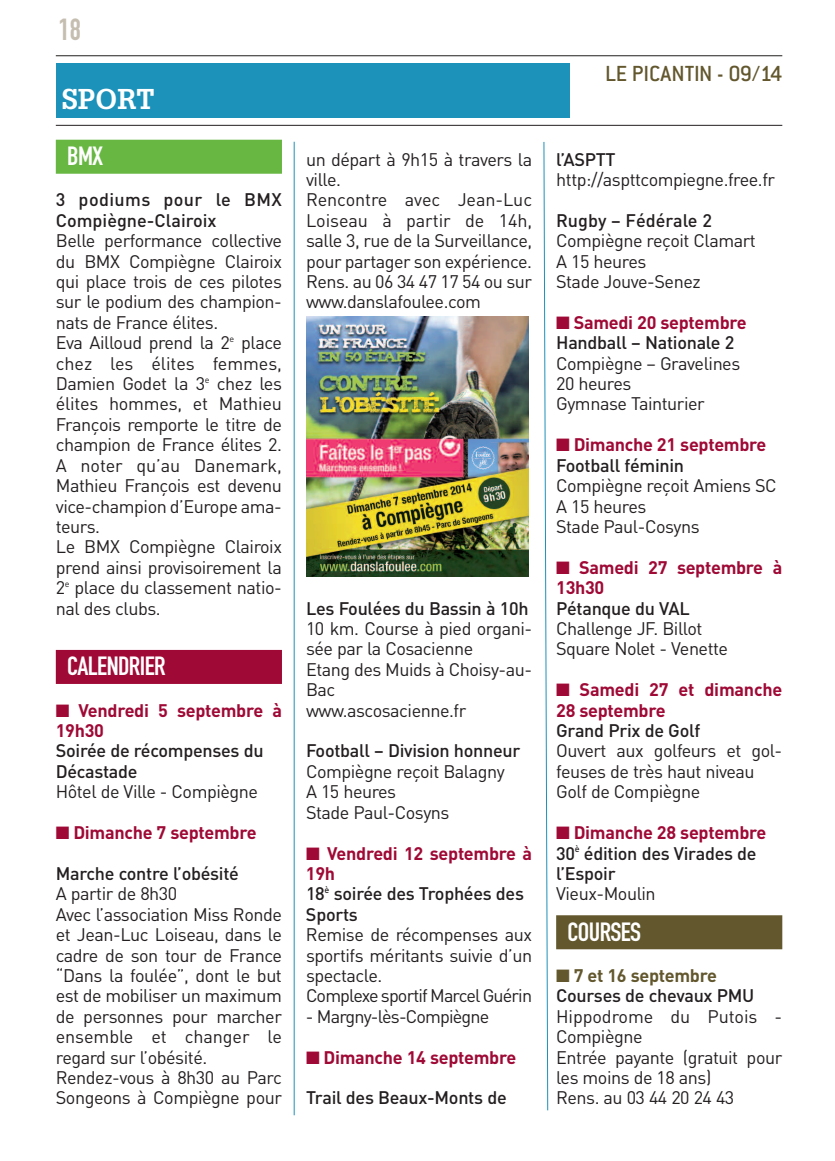
<style>
.page{position:relative;width:835px;height:1161px;background:#fff}
.page>*{position:absolute;margin:0;border:0;box-sizing:border-box;transform-origin:0 0}
.t1{font:30px "DIN Engschrift";color:#c5bdb0}
.t2{font:700 28px "Glypha";color:#fff}
.t3{font:26px "DIN Engschrift";letter-spacing:-.02em;color:#fff;scale:1.04 1}
.t4{font:500 24px "Conduit ITC";letter-spacing:-.01em;color:#62572d}
.t5{font:18px/20.4px "DIN";letter-spacing:-.025em;color:#231f20}
.t6{font:500 18px/20.4px "DIN";letter-spacing:-.015em;color:#231f20}
.t7{font:700 18px "DIN";letter-spacing:-.015em;color:#9f0935}
.t8{font:18px "DIN";letter-spacing:-.045em;color:#231f20}
.s1{font-weight:500}
.s2{color:#9f0935}
.s3{font-weight:700;color:#9f0935}
.s4{font-weight:400}
.s5{color:#62572d}
.s6{font-weight:700;color:#62572d}
</style>
<div class="page">
<hr style="left:56px;top:55px;width:725px;height:1px;background:#231f20">
<hr style="left:56px;top:125px;width:725px;height:1px;background:#231f20">
<div style="left:56px;top:63px;width:513px;height:55px;background:#1c91b9"></div>
<hr style="left:294px;top:142px;width:1px;height:973px;background:#1c91b9">
<svg style="left:543px;top:142px;width:5px;height:968px"></svg>
<div style="left:56px;top:140px;width:226px;height:34px;background:#67b742"></div>
<div style="left:56px;top:650px;width:226px;height:34px;background:#9f0935"></div>
<div style="left:556px;top:915px;width:225px;height:34px;background:#62572d"></div>
<img style="left:306px;top:317px;width:222px;height:259px">
<p class="t1" style="left:59px;top:19px;width:24px">18</p>
<p class="t2" style="left:62px;top:83px;width:94px">SPORT</p>
<p class="t3" style="left:67px;top:147px;width:36px">BMX</p>
<p class="t5" style="left:56px;top:190px;width:227px"><span class="s1">3 podiums pour le BMX<br>Compiègne-Clairoix<br></span>Belle performance collective du BMX Compiègne Clairoix qui place trois de ces pilotes sur le podium des champion&shy;nats de France élites.<br>Eva Ailloud prend la 2<sup>e</sup> place chez les élites femmes,<br>Damien Godet la 3<sup>e</sup> chez les élites hommes, et Mathieu<br>François remporte le titre de champion de France élites 2.<br>A noter qu’au Danemark,<br>Mathieu François est devenu vice-champion d’Europe ama&shy;teurs.<br>Le BMX Compiègne Clairoix prend ainsi provisoirement la<br>2<sup>e</sup> place du classement natio&shy;nal des clubs.</p>
<p class="t3" style="left:67px;top:657px;width:96px">CALENDRIER</p>
<p class="t6" style="left:56px;top:700px;width:227px"><span class="s2">■</span> <span class="s3">Vendredi 5 septembre à<br>19h30<br></span>Soirée de récompenses du<br>Décastade<br><span class="s4">Hôtel de Ville - Compiègne</span></p>
<p class="t7" style="left:56px;top:822px;width:202px">■ Dimanche 7 septembre</p>
<p class="t5" style="left:56px;top:863px;width:227px"><span class="s1">Marche contre l’obésité<br></span>A partir de 8h30<br>Avec l’association Miss Ronde et Jean-Luc Loiseau, dans le cadre de son tour de France “Dans la foulée”, dont le but est de mobiliser un maximum de personnes pour marcher ensemble et changer le regard sur l’obésité.<br>Rendez-vous à 8h30 au Parc<br>Songeons à Compiègne pour</p>
<p class="t4" style="left:604px;top:66px;width:178px">LE PICANTIN - 09/14</p>
<p class="t5" style="left:306px;top:149px;width:227px">un départ à 9h15 à travers la ville.<br>Rencontre avec Jean-Luc<br>Loiseau à partir de 14h, salle 3, rue de la Surveillance, pour partager son expérience.<br>Rens. au 06 34 47 17 54 ou sur www.danslafoulee.com</p>
<p class="t5" style="left:306px;top:598px;width:227px"><span class="s1">Les Foulées du Bassin à 10h<br></span>10 km. Course à pied organi&shy;sée par la Cosacienne<br>Etang des Muids à Choisy-au-<br>Bac<br>www.ascosacienne.fr</p>
<p class="t5" style="left:306px;top:741px;width:216px"><span class="s1">Football – Division honneur<br></span>Compiègne reçoit Balagny<br>A 15 heures<br>Stade Paul-Cosyns</p>
<p class="t5" style="left:306px;top:843px;width:227px"><span class="s2">■</span> <span class="s3">Vendredi 12 septembre à<br>19h<br></span><span class="s1">18</span><sup>è</sup> <span class="s1">soirée des Trophées des<br>Sports<br></span>Remise de récompenses aux sportifs méritants suivie d’un spectacle.<br>Complexe sportif Marcel Guérin</p>
<p class="t8" style="left:306px;top:1006px;width:185px">- Margny-lès-Compiègne</p>
<p class="t7" style="left:306px;top:1046px;width:212px">■ Dimanche 14 septembre</p>
<p class="t6" style="left:306px;top:1087px;width:202px">Trail des Beaux-Monts de</p>
<p class="t5" style="left:556px;top:149px;width:220px"><span class="s1">l’ASPTT </span>http://aspttcompiegne.free.fr</p>
<p class="t5" style="left:556px;top:210px;width:201px"><span class="s1">Rugby – Fédérale 2<br></span>Compiègne reçoit Clamart<br>A 15 heures<br>Stade Jouve-Senez</p>
<p class="t5" style="left:556px;top:312px;width:192px"><span class="s2">■</span> <span class="s3">Samedi 20 septembre<br></span><span class="s1">Handball – Nationale 2<br></span>Compiègne – Gravelines<br>20 heures<br>Gymnase Tainturier</p>
<p class="t5" style="left:556px;top:435px;width:222px"><span class="s2">■</span> <span class="s3">Dimanche 21 septembre<br></span><span class="s1">Football féminin<br></span>Compiègne reçoit Amiens SC<br>A 15 heures<br>Stade Paul-Cosyns</p>
<p class="t5" style="left:556px;top:557px;width:227px"><span class="s2">■</span> <span class="s3">Samedi 27 septembre à<br>13h30<br></span><span class="s1">Pétanque du VAL<br></span>Challenge JF. Billot<br>Square Nolet - Venette</p>
<p class="t5" style="left:556px;top:679px;width:227px"><span class="s2">■</span> <span class="s3">Samedi 27 et dimanche<br>28 septembre<br></span><span class="s1">Grand Prix de Golf<br></span>Ouvert aux golfeurs et gol&shy;feuses de très haut niveau<br>Golf de Compiègne</p>
<p class="t6" style="left:556px;top:822px;width:212px"><span class="s2">■</span> <span class="s3">Dimanche 28 septembre<br></span>30<sup>è</sup> édition des Virades de l’Espoir<br><span class="s4">Vieux-Moulin</span></p>
<p class="t3" style="left:567px;top:922px;width:72px">COURSES</p>
<p class="t5" style="left:556px;top:965px;width:227px"><span class="s5">■</span> <span class="s6">7 et 16 septembre<br></span><span class="s1">Courses de chevaux PMU<br></span>Hippodrome du Putois -<br>Compiègne<br>Entrée payante (gratuit pour les moins de 18 ans)<br>Rens. au 03 44 20 24 43</p>
</div>
